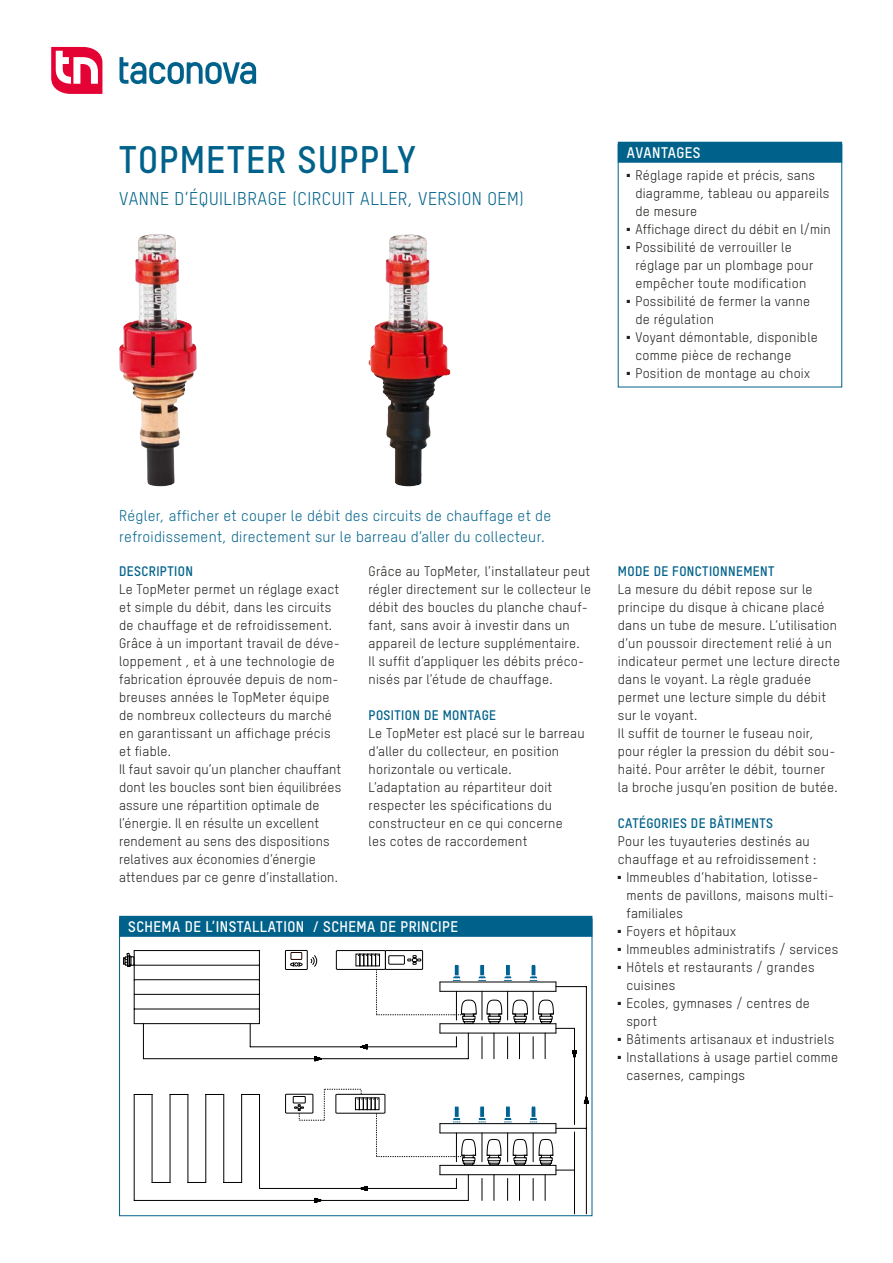
<style>
.page{position:relative;width:893px;height:1263px;background:#fff}
.page>*{position:absolute;margin:0;border:0;box-sizing:border-box;transform-origin:0 0}
.Produkttitel{font:37.5px "T Star Pro Bold";letter-spacing:.03em;color:#00628a}
.Produkttitel_Subline{font:18px "T Star Pro Regular";letter-spacing:.03em;color:#00628a}
.EA_Lead{font:15px/21px "T Star Pro Regular";letter-spacing:.02em;color:#00628a}
.Box_Titel{font:15px "T Star Pro Bold";letter-spacing:.03em;color:#fff}
.t1{font:13.5px/18px "T Star Pro Regular";letter-spacing:.02em;color:#1d1d1b}
.EA_Titel{font:13.5px "T Star Pro Bold";letter-spacing:.03em;color:#00628a}
</style>
<div class="page">
<svg style="left:51px;top:47px;width:51px;height:47px"></svg>
<svg style="left:120px;top:57px;width:136px;height:27px"></svg>
<svg style="left:123px;top:953px;width:11px;height:14px"></svg>
<div style="left:285px;top:950px;width:22px;height:20px;border:1px solid #000"></div>
<div style="left:291px;top:952px;width:11px;height:8px;border:1px solid #1d0501"></div>
<svg style="left:290px;top:962px;width:13px;height:4px"></svg>
<div style="left:285px;top:1094px;width:28px;height:19px;border:1px solid #000"></div>
<div style="left:293px;top:1096px;width:12px;height:7px;border:1px solid #000"></div>
<hr style="left:134px;top:1023px;width:125px;height:1px;background:#000">
<hr style="left:259px;top:950px;width:1px;height:74px;background:#000">
<hr style="left:134px;top:950px;width:1px;height:74px;background:#000">
<hr style="left:134px;top:1008px;width:125px;height:1px;background:#000">
<hr style="left:134px;top:994px;width:125px;height:1px;background:#000">
<hr style="left:134px;top:979px;width:125px;height:1px;background:#000">
<hr style="left:134px;top:965px;width:125px;height:1px;background:#000">
<hr style="left:134px;top:950px;width:125px;height:1px;background:#000">
<hr style="left:134px;top:1094px;width:1px;height:106px;background:#000">
<hr style="left:152px;top:1094px;width:1px;height:88px;background:#000">
<hr style="left:170px;top:1094px;width:1px;height:88px;background:#000">
<hr style="left:188px;top:1094px;width:1px;height:88px;background:#000">
<hr style="left:205px;top:1094px;width:1px;height:88px;background:#000">
<hr style="left:223px;top:1094px;width:1px;height:88px;background:#000">
<hr style="left:241px;top:1094px;width:1px;height:88px;background:#000">
<svg style="left:224px;top:1182px;width:18px;height:1px"></svg>
<svg style="left:188px;top:1182px;width:18px;height:1px"></svg>
<svg style="left:152px;top:1182px;width:18px;height:1px"></svg>
<svg style="left:206px;top:1094px;width:17px;height:1px"></svg>
<svg style="left:171px;top:1094px;width:17px;height:1px"></svg>
<svg style="left:135px;top:1094px;width:17px;height:1px"></svg>
<hr style="left:259px;top:1094px;width:1px;height:94px;background:#000">
<svg style="left:242px;top:1094px;width:17px;height:1px"></svg>
<hr style="left:134px;top:1200px;width:125px;height:1px;background:#000">
<hr style="left:259px;top:1188px;width:197px;height:1px;background:#000">
<hr style="left:143px;top:1024px;width:1px;height:35px;background:#000">
<svg style="left:250px;top:1024px;width:1px;height:22px"></svg>
<hr style="left:259px;top:1200px;width:209px;height:1px;background:#000">
<hr style="left:250px;top:1046px;width:206px;height:1px;background:#000">
<hr style="left:143px;top:1058px;width:325px;height:1px;background:#000">
<hr style="left:556px;top:986px;width:30px;height:1px;background:#000">
<hr style="left:574px;top:1132px;width:1px;height:82px;background:#000">
<hr style="left:574px;top:1028px;width:1px;height:96px;background:#000">
<hr style="left:586px;top:986px;width:1px;height:228px;background:#000">
<hr style="left:556px;top:1128px;width:30px;height:1px;background:#000">
<svg style="left:314px;top:1056px;width:9px;height:5px"></svg>
<svg style="left:584px;top:1095px;width:5px;height:9px"></svg>
<svg style="left:336px;top:950px;width:241px;height:109px"></svg>
<svg style="left:310px;top:955px;width:7px;height:12px"></svg>
<svg style="left:294px;top:1089px;width:280px;height:114px"></svg>
<img style="left:119px;top:234px;width:78px;height:253px">
<img style="left:369px;top:236px;width:66px;height:251px">
<div style="left:618px;top:142px;width:224px;height:21px;background:#00628a"></div>
<div style="left:618px;top:144px;width:224px;height:243px;border:1px solid #00628a"></div>
<div style="left:119px;top:916px;width:473px;height:21px;background:#00628a"></div>
<div style="left:119px;top:919px;width:473px;height:297px;border:1px solid #00628a"></div>
<p class="Produkttitel" style="left:119px;top:132px;width:298px">TOPMETER SUPPLY</p>
<p class="Box_Titel" style="left:627px;top:141px;width:75px">AVANTAGES</p>
<p class="t1" style="left:635px;top:166px;width:196px;text-indent:-9px">■ Réglage rapide et précis, sans diagramme, tableau ou appareils de mesure</p>
<p class="t1" style="left:627px;top:220px;width:205px">■ Affichage direct du débit en l/min</p>
<p class="t1" style="left:635px;top:238px;width:179px;text-indent:-9px">■ Possibilité de verrouiller le réglage par un plombage pour empêcher toute modification</p>
<p class="t1" style="left:635px;top:292px;width:176px;text-indent:-9px">■ Possibilité de fermer la vanne de régulation</p>
<p class="t1" style="left:635px;top:328px;width:184px;text-indent:-9px">■ Voyant démontable, disponible comme pièce de rechange</p>
<p class="t1" style="left:627px;top:364px;width:185px">■ Position de montage au choix</p>
<p class="Produkttitel_Subline" style="left:119px;top:186px;width:407px">VANNE D’ÉQUILIBRAGE (CIRCUIT ALLER, VERSION OEM)</p>
<p class="EA_Lead" style="left:119px;top:505px;width:434px">Régler, afficher et couper le débit des circuits de chauffage et de refroidissement, directement sur le barreau d‘aller du collecteur.</p>
<p class="EA_Titel" style="left:119px;top:561px;width:75px">DESCRIPTION</p>
<p class="t1" style="left:119px;top:580px;width:221px">Le TopMeter permet un réglage exact et simple du débit, dans les circuits de chauffage et de refroidissement.</p>
<p class="t1" style="left:119px;top:634px;width:222px">Grâce à un important travail de déve&shy;loppement , et à une technologie de fabrication éprouvée depuis de nom&shy;breuses années le TopMeter équipe de nombreux collecteurs du marché en garantissant un affichage précis et fiable.</p>
<p class="t1" style="left:119px;top:760px;width:224px">Il faut savoir qu’un plancher chauffant dont les boucles sont bien équilibrées assure une répartition optimale de l’énergie. Il en résulte un excellent rendement au sens des dispositions relatives aux économies d’énergie attendues par ce genre d’installation.</p>
<p class="t1" style="left:369px;top:562px;width:224px">Grâce au TopMeter, l’installateur peut régler directement sur le collecteur le débit des boucles du planche chauf&shy;fant, sans avoir à investir dans un appareil de lecture supplémentaire.<br>Il suffit d’appliquer les débits préco&shy;nisés par l’étude de chauffage.</p>
<p class="EA_Titel" style="left:369px;top:705px;width:129px">POSITION DE MONTAGE</p>
<p class="t1" style="left:369px;top:724px;width:218px">Le TopMeter est placé sur le barreau d‘aller du collecteur, en position horizontale ou verticale.</p>
<p class="t1" style="left:369px;top:778px;width:196px">L’adaptation au répartiteur doit respecter les spécifications du constructeur en ce qui concerne les cotes de raccordement</p>
<p class="Box_Titel" style="left:128px;top:915px;width:331px">SCHEMA DE L’INSTALLATION / SCHEMA DE PRINCIPE</p>
<p class="EA_Titel" style="left:618px;top:561px;width:158px">MODE DE FONCTIONNEMENT</p>
<p class="t1" style="left:618px;top:580px;width:224px">La mesure du débit repose sur le principe du disque à chicane placé dans un tube de mesure. L‘utilisation d‘un poussoir directement relié à un indicateur permet une lecture directe dans le voyant. La règle graduée permet une lecture simple du débit sur le voyant.</p>
<p class="t1" style="left:618px;top:724px;width:221px">Il suffit de tourner le fuseau noir, pour régler la pression du débit sou&shy;haité. Pour arrêter le débit, tourner la broche jusqu‘en position de butée.</p>
<p class="EA_Titel" style="left:618px;top:813px;width:157px">CATÉGORIES DE BÂTIMENTS</p>
<p class="t1" style="left:618px;top:832px;width:200px">Pour les tuyauteries destinés au chauffage et au refroidissement :</p>
<p class="t1" style="left:626px;top:868px;width:209px;text-indent:-9px">■ Immeubles d‘habitation, lotisse&shy;ments de pavillons, maisons multi&shy;familiales</p>
<p class="t1" style="left:618px;top:922px;width:120px">■ Foyers et hôpitaux</p>
<p class="t1" style="left:618px;top:940px;width:222px">■ Immeubles administratifs / services</p>
<p class="t1" style="left:626px;top:958px;width:190px;text-indent:-9px">■ Hôtels et restaurants / grandes cuisines</p>
<p class="t1" style="left:626px;top:994px;width:185px;text-indent:-9px">■ Ecoles, gymnases / centres de sport</p>
<p class="t1" style="left:618px;top:1030px;width:218px">■ Bâtiments artisanaux et industriels</p>
<p class="t1" style="left:626px;top:1048px;width:213px;text-indent:-9px">■ Installations à usage partiel comme casernes, campings</p>
</div>
